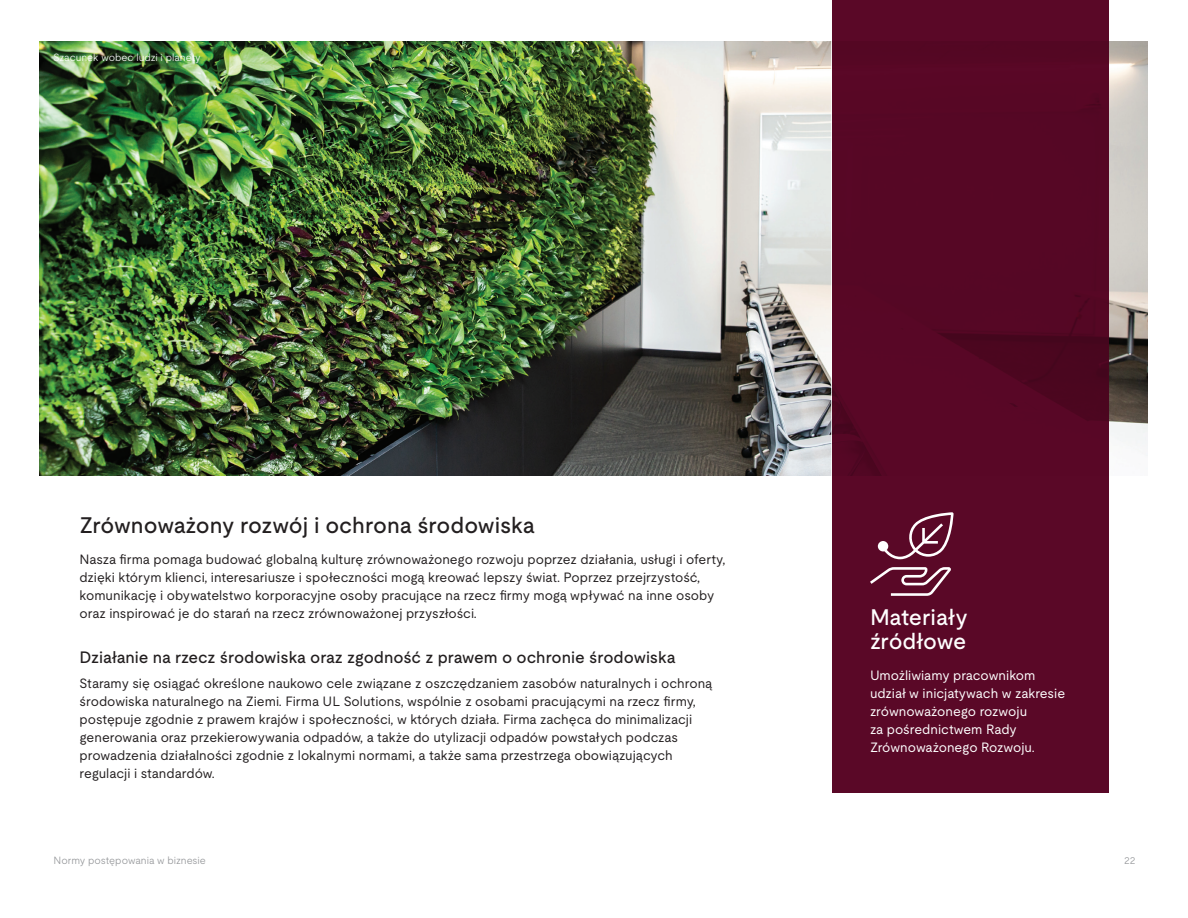
<style>
.page{position:relative;width:1188px;height:918px;background:#fff}
.page>*{position:absolute;margin:0;border:0;box-sizing:border-box;transform-origin:0 0}
.Subhead{font:500 22.5px "UL Moderat";letter-spacing:-.005em;color:#231f20}
.Subhead-2{font:500 22.5px/24px "UL Moderat";color:#fff}
.Tertiary_Subhead{font:500 16.5px "UL Moderat";color:#231f20}
.Body_Copy{font:13.5px/18px "UL Moderat";color:#231f20}
.Body_Copy-2{font:13.5px/18px "UL Moderat";color:#fff}
.Page_Number_Right{font:300 10.5px "UL Moderat";color:#939598}
.Page_Number_Right-2{font:300 10.5px "UL Moderat";color:#fff}
</style>
<div class="page">
<img style="left:40px;top:41px;width:1108px;height:434px">
<div style="left:832px;top:0;width:276px;height:793px;background:#5a0827"></div>
<svg style="left:870px;top:567px;width:81px;height:29px"></svg>
<svg style="left:878px;top:512px;width:76px;height:47px"></svg>
<p class="Page_Number_Right-2" style="left:54px;top:49px;width:149px">Szacunek wobec ludzi i planety</p>
<p class="Subhead" style="left:80px;top:507px;width:457px">Zrównoważony rozwój i ochrona środowiska</p>
<p class="Body_Copy" style="left:80px;top:550px;width:647px">Nasza firma pomaga budować globalną kulturę zrównoważonego rozwoju poprzez działania, usługi i oferty, dzięki którym klienci, interesariusze i społeczności mogą kreować lepszy świat. Poprzez przejrzystość, komunikację i obywatelstwo korporacyjne osoby pracujące na rzecz firmy mogą wpływać na inne osoby oraz inspirować je do starań na rzecz zrównoważonej przyszłości.</p>
<p class="Tertiary_Subhead" style="left:80px;top:645px;width:597px">Działanie na rzecz środowiska oraz zgodność z prawem o ochronie środowiska</p>
<p class="Body_Copy" style="left:80px;top:674px;width:634px">Staramy się osiągać określone naukowo cele związane z oszczędzaniem zasobów naturalnych i ochroną środowiska naturalnego na Ziemi. Firma UL Solutions, wspólnie z osobami pracującymi na rzecz firmy, postępuje zgodnie z prawem krajów i społeczności, w których działa. Firma zachęca do minimalizacji generowania oraz przekierowywania odpadów, a także do utylizacji odpadów powstałych podczas prowadzenia działalności zgodnie z lokalnymi normami, a także sama przestrzega obowiązujących regulacji i standardów.</p>
<p class="Subhead-2" style="left:870px;top:604px;width:99px">Materiały źródłowe</p>
<p class="Body_Copy-2" style="left:870px;top:666px;width:197px">Umożliwiamy pracownikom udział w inicjatywach w zakresie zrównoważonego rozwoju<br>za pośrednictwem Rady<br>Zrównoważonego Rozwoju.</p>
<p class="Page_Number_Right" style="left:54px;top:852px;width:154px">Normy postępowania w biznesie</p>
<p class="Page_Number_Right" style="left:1124px;top:852px;width:13px">22</p>
</div>
